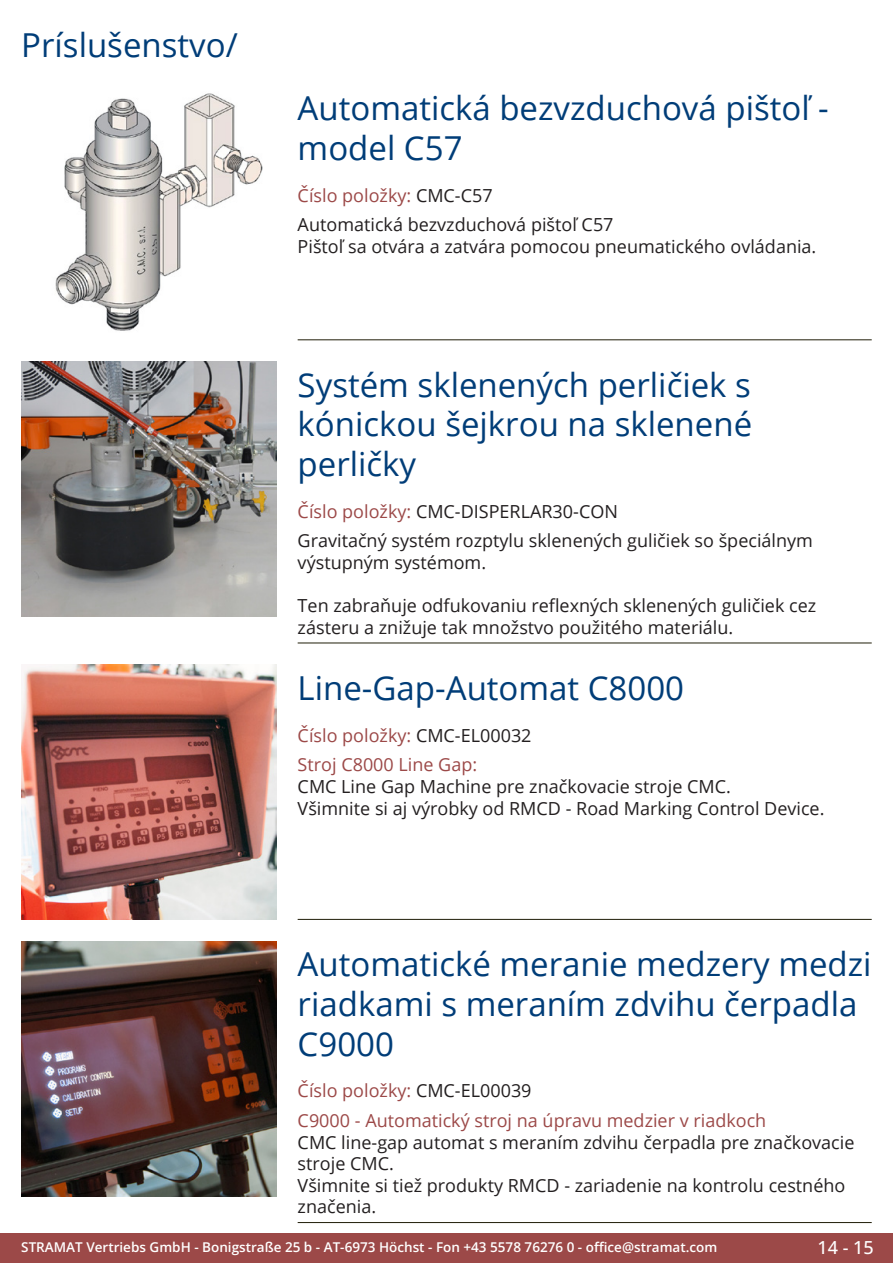
<style>
.page{position:relative;width:893px;height:1263px;background:#fff}
.page>*{position:absolute;margin:0;border:0;box-sizing:border-box;transform-origin:0 0}
.Produkttitel{font:33px/39.6px "Open Sans";color:#003d78}
.RastTitel{font:33px "Open Sans";color:#003d78}
.Beschreibung_Text{font:18px/21.6px "Open Sans";color:#231f20}
.TechDaten_Überschrif{font:18px "Open Sans";color:#9c4948}
.TechDaten_Überschrif-2{font:18px "Open Sans";color:#231f20}
.t1{font:500 18px "Open Sans";color:#fff}
.t2{font:600 13.5px "Open Sans";color:#fff}
.s1{color:#231f20}
.s2{color:#9c4948}
</style>
<div class="page">
<div style="left:0;top:1233px;width:893px;height:30px;background:#9c4948"></div>
<hr style="left:298px;top:340px;width:574px;height:1px;background:#201d08">
<hr style="left:298px;top:643px;width:574px;height:1px;background:#201d08">
<hr style="left:298px;top:919px;width:574px;height:1px;background:#201d08">
<hr style="left:298px;top:1222px;width:574px;height:1px;background:#201d08">
<img style="left:55px;top:93px;width:208px;height:238px">
<img style="left:21px;top:361px;width:255px;height:256px">
<img style="left:21px;top:665px;width:255px;height:255px">
<img style="left:21px;top:941px;width:255px;height:255px">
<p class="RastTitel" style="left:21px;top:22px;width:218px">Príslušenstvo/</p>
<p class="Produkttitel" style="left:298px;top:88px;width:533px">Automatická bezvzduchová pištoľ - model C57</p>
<p class="TechDaten_Überschrif" style="left:298px;top:183px;width:197px">Číslo položky: <span class="s1">CMC-C57</span></p>
<p class="Beschreibung_Text" style="left:298px;top:214px;width:520px">Automatická bezvzduchová pištoľ C57<br>Pištoľ sa otvára a zatvára pomocou pneumatického ovládania.</p>
<p class="Produkttitel" style="left:298px;top:364px;width:456px;text-align:justify">Systém sklenených perličiek s kónickou šejkrou na sklenené perličky</p>
<p class="TechDaten_Überschrif-2" style="left:298px;top:499px;width:322px"><span class="s2">Číslo položky:</span> CMC-DISPERLAR30-CON</p>
<p class="Beschreibung_Text" style="left:298px;top:530px;width:517px">Gravitačný systém rozptylu sklenených guličiek so špeciálnym výstupným systémom.</p>
<p class="Beschreibung_Text" style="left:298px;top:594px;width:520px">Ten zabraňuje odfukovaniu reflexných sklenených guličiek cez zásteru a znižuje tak množstvo použitého materiálu.</p>
<p class="Produkttitel" style="left:298px;top:667px;width:388px">Line-Gap-Automat C8000</p>
<p class="TechDaten_Überschrif" style="left:298px;top:723px;width:235px">Číslo položky: <span class="s1">CMC-EL00032</span></p>
<p class="Beschreibung_Text" style="left:298px;top:753px;width:528px"><span class="s2">Stroj C8000 Line Gap:<br></span>CMC Line Gap Machine pre značkovacie stroje CMC.<br>Všimnite si aj výrobky od RMCD - Road Marking Control Device.</p>
<p class="Produkttitel" style="left:298px;top:944px;width:575px">Automatické meranie medzery medzi riadkami s meraním zdvihu čerpadla<br>C9000</p>
<p class="TechDaten_Überschrif" style="left:298px;top:1078px;width:235px">Číslo položky: <span class="s1">CMC-EL00039</span></p>
<p class="Beschreibung_Text" style="left:298px;top:1109px;width:558px"><span class="s2">C9000 - Automatický stroj na úpravu medzier v riadkoch<br></span>CMC line-gap automat s meraním zdvihu čerpadla pre značkovacie stroje CMC.<br>Všimnite si tiež produkty RMCD - zariadenie na kontrolu cestného značenia.</p>
<p class="t2" style="left:21px;top:1238px;width:698px">STRAMAT Vertriebs GmbH - Bonigstraße 25 b - AT-6973 Höchst - Fon +43 5578 76276 0 - office@stramat.com</p>
<p class="t1" style="left:817px;top:1234px;width:58px">14 - 15</p>
</div>
